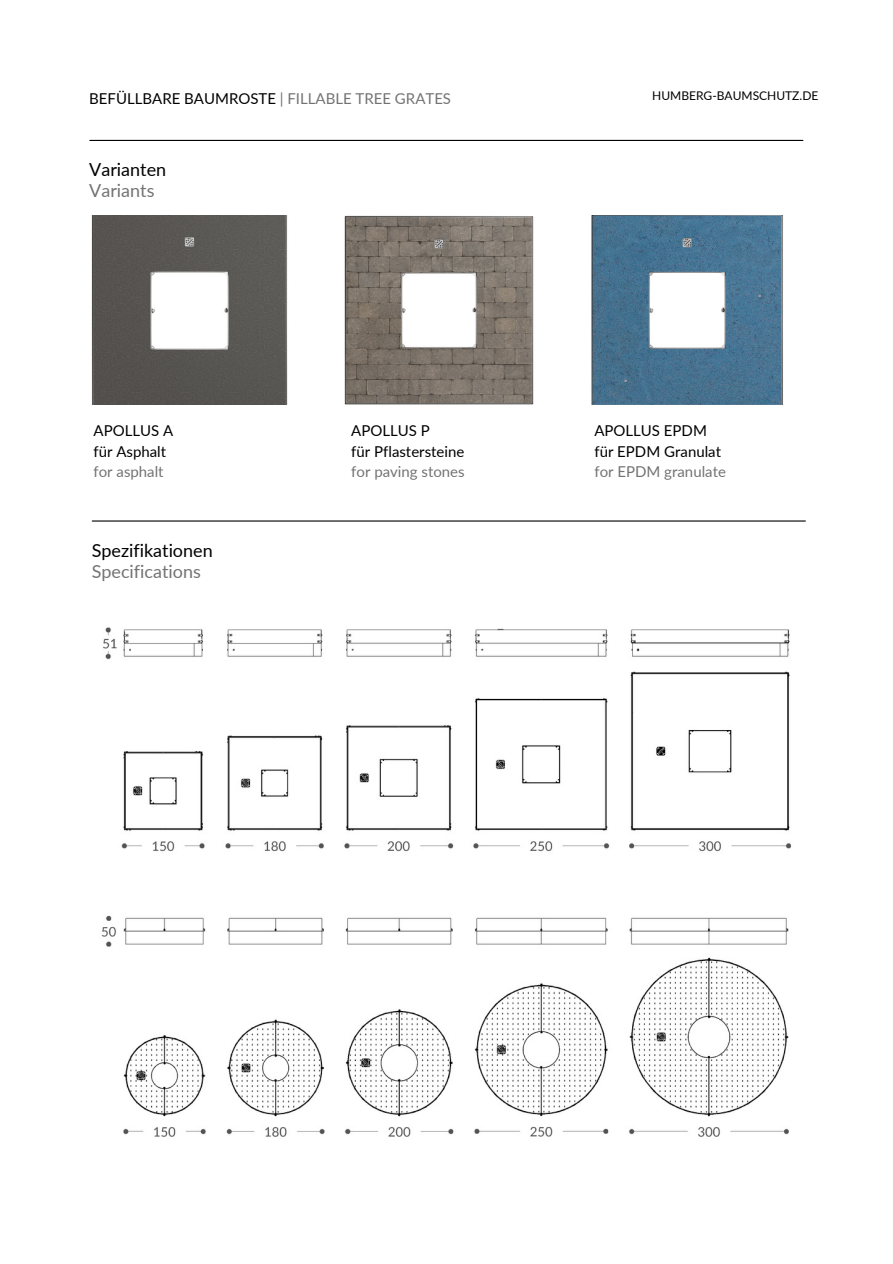
<style>
.page{position:relative;width:893px;height:1264px;background:#fff}
.page>*{position:absolute;margin:0;border:0;box-sizing:border-box;transform-origin:0 0}
.t1{font:18px "Lato";color:#000}
.t2{font:18px "Lato";color:#737373}
.t3{font:15px "Lato";color:#000}
.t4{font:15px "Lato";color:#737373}
.t5{font:12px "Lato";color:#000}
.s1{color:#737373}
</style>
<div class="page">
<hr style="left:90px;top:140px;width:712px;height:1px;background:#000">
<img style="left:91px;top:215px;width:197px;height:189px">
<img style="left:344px;top:215px;width:190px;height:189px">
<img style="left:591px;top:215px;width:192px;height:189px">
<hr style="left:92px;top:520px;width:713px;height:1px;background:#000">
<img style="left:103px;top:627px;width:689px;height:225px">
<img style="left:101px;top:915px;width:688px;height:222px">
<p class="t3" style="left:89px;top:87px;width:363px">BEFÜLLBARE BAUMROSTE <span class="s1">| FILLABLE TREE GRATES</span></p>
<p class="t1" style="left:89px;top:157px;width:78px">Varianten</p>
<p class="t2" style="left:89px;top:178px;width:67px">Variants</p>
<p class="t5" style="left:652px;top:87px;width:167px">HUMBERG-BAUMSCHUTZ.DE</p>
<p class="t3" style="left:93px;top:420px;width:81px">APOLLUS A</p>
<p class="t3" style="left:351px;top:420px;width:80px">APOLLUS P</p>
<p class="t3" style="left:594px;top:420px;width:114px">APOLLUS EPDM</p>
<p class="t4" style="left:351px;top:460px;width:115px">for paving stones</p>
<p class="t3" style="left:93px;top:441px;width:74px">für Asphalt</p>
<p class="t3" style="left:594px;top:441px;width:128px">für EPDM Granulat</p>
<p class="t3" style="left:351px;top:441px;width:114px">für Pflastersteine</p>
<p class="t4" style="left:93px;top:460px;width:72px">for asphalt</p>
<p class="t4" style="left:594px;top:460px;width:133px">for EPDM granulate</p>
<p class="t1" style="left:92px;top:538px;width:123px">Spezifikationen</p>
<p class="t2" style="left:92px;top:559px;width:111px">Specifications</p>
</div>
